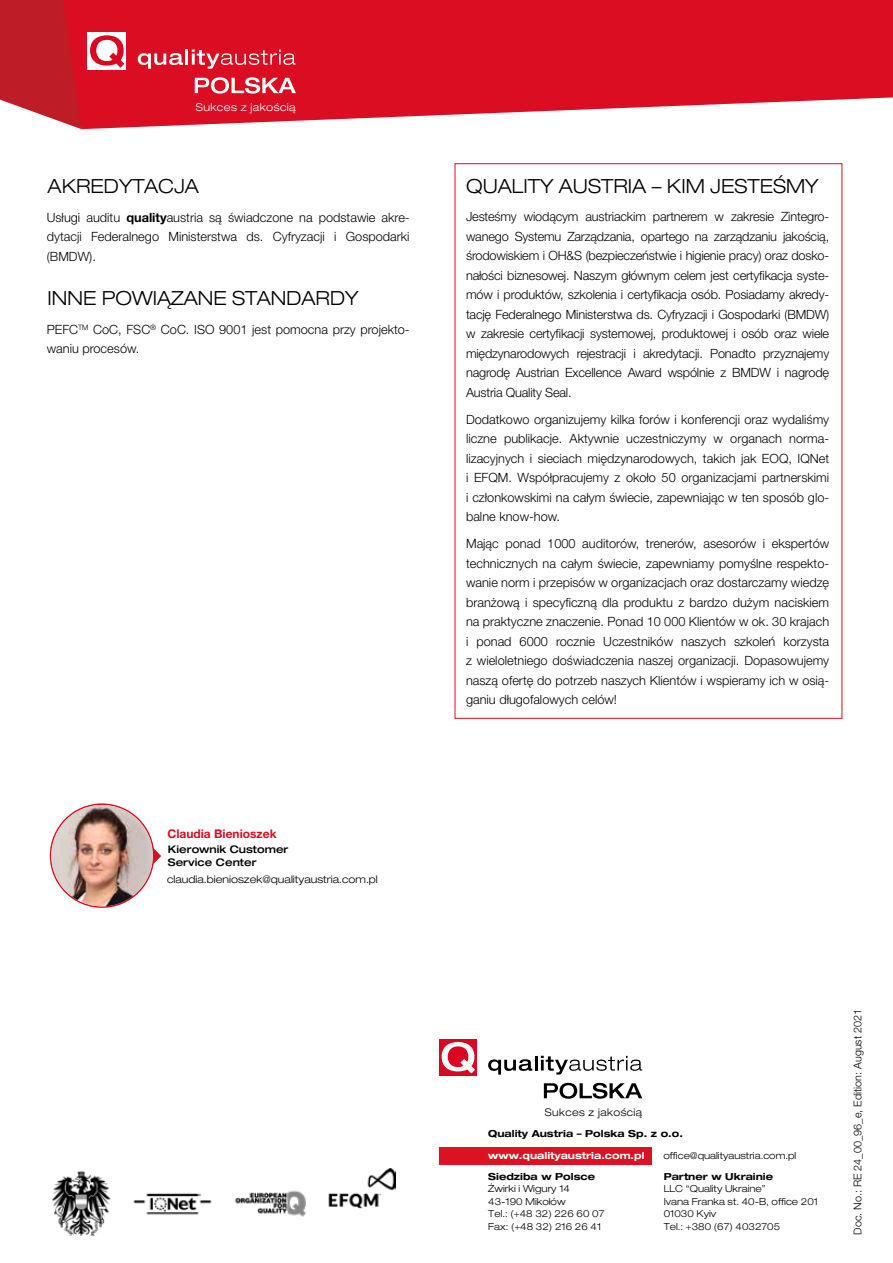
<style>
.page{position:relative;width:893px;height:1263px;background:#fff}
.page>*{position:absolute;margin:0;border:0;box-sizing:border-box;transform-origin:0 0}
.t1{font:300 expanded 19.5px "Helvetica Neue LT Pro";color:#000}
.t2{font:300 12.75px/19.5px "Helvetica Neue LT Pro";color:#000;text-align:justify}
.t3{font:700 12px "Helvetica Neue LT Pro";color:#db0d21}
.t4{font:300 10.8px "Helvetica Neue LT Pro";color:#000}
.t5{font:300 expanded 10.8px "Helvetica Neue LT Pro";letter-spacing:.04em;color:#fff}
.t6{font:300 expanded 10.5px "Helvetica Neue LT Pro";color:#000}
.t7{font:500 expanded 10.5px/12.8px "Helvetica Neue LT Pro";color:#000}
.t8{font:300 expanded 10.5px "Helvetica Neue LT Pro";letter-spacing:.04em;color:#000}
.t9{font:300 expanded 9.75px/12.5px "Helvetica Neue LT Pro";color:#010203}
.t10{font:700 expanded 9.75px "Helvetica Neue LT Pro";color:#010203}
.t11{font:700 expanded 9.75px "Helvetica Neue LT Pro";color:#fff}
.s1{font-weight:700}
</style>
<div class="page">
<svg style="left:0;top:0;width:63px;height:123px;background:#c4323b"></svg>
<svg style="left:63px;top:0;width:830px;height:129px;background:#df2b3e"></svg>
<svg style="left:138px;top:53px;width:45px;height:16px"></svg>
<hr style="left:185px;top:49px;width:3px;height:16px;background:#fff">
<svg style="left:192px;top:49px;width:104px;height:20px;background:#e24151"></svg>
<div style="left:88px;top:32px;width:38px;height:38px;background:#fff"></div>
<svg style="left:90px;top:35px;width:34px;height:33px"></svg>
<svg style="left:195px;top:77px;width:101px;height:17px"></svg>
<img style="left:53px;top:1168px;width:342px;height:67px">
<div style="left:440px;top:1147px;width:212px;height:17px;background:#dc1223"></div>
<svg style="left:488px;top:1056px;width:154px;height:18px"></svg>
<div style="left:439px;top:1039px;width:38px;height:36px;background:#db0720"></div>
<svg style="left:442px;top:1042px;width:33px;height:31px"></svg>
<svg style="left:544px;top:1083px;width:98px;height:16px"></svg>
<svg style="left:153px;top:847px;width:8px;height:18px"></svg>
<img style="left:51px;top:805px;width:102px;height:101px;border-radius:49px">
<p class="t5" style="left:196px;top:101px;width:101px">Sukces z jakością</p>
<h1 class="t1" style="left:48px;top:174px;width:153px">AKREDYTACJA</h1>
<p class="t2" style="left:47px;top:207px;width:364px">Usługi auditu <span class="s1">quality</span>austria są świadczone na podstawie akre&shy;dytacji Federalnego Ministerstwa ds. Cyfryzacji i Gospodarki (BMDW).</p>
<h1 class="t1" style="left:48px;top:286px;width:312px">INNE POWIĄZANE STANDARDY</h1>
<p class="t2" style="left:47px;top:319px;width:364px">PEFC<sup>TM</sup> CoC, FSC<sup>®</sup> CoC. ISO 9001 jest pomocna przy projekto&shy;waniu procesów.</p>
<p class="t3" style="left:168px;top:826px;width:111px">Claudia Bienioszek</p>
<p class="t7" style="left:168px;top:843px;width:122px">Kierownik Customer<br>Service Center</p>
<p class="t6" style="left:167px;top:873px;width:212px">claudia.bienioszek@qualityaustria.com.pl</p>
<h1 class="t1" style="left:466px;top:174px;width:354px">QUALITY AUSTRIA – KIM JESTEŚMY</h1>
<p class="t2" style="left:466px;top:207px;width:365px">Jesteśmy wiodącym austriackim partnerem w zakresie Zintegro&shy;wanego Systemu Zarządzania, opartego na zarządzaniu jakością, środowiskiem i OH&amp;S (bezpieczeństwie i higienie pracy) oraz dosko&shy;nałości biznesowej. Naszym głównym celem jest certyfikacja syste&shy;mów i produktów, szkolenia i certyfikacja osób. Posiadamy akredy&shy;tację Federalnego Ministerstwa ds. Cyfryzacji i Gospodarki (BMDW) w zakresie certyfikacji systemowej, produktowej i osób oraz wiele międzynarodowych rejestracji i akredytacji. Ponadto przyznajemy nagrodę Austrian Excellence Award wspólnie z BMDW i nagrodę Austria Quality Seal.</p>
<p class="t2" style="left:466px;top:409px;width:365px">Dodatkowo organizujemy kilka forów i konferencji oraz wydaliśmy liczne publikacje. Aktywnie uczestniczymy w organach norma&shy;lizacyjnych i sieciach międzynarodowych, takich jak EOQ, IQNet i EFQM. Współpracujemy z około 50 organizacjami partnerskimi i członkowskimi na całym świecie, zapewniając w ten sposób glo&shy;balne know-how.</p>
<p class="t2" style="left:466px;top:534px;width:365px">Mając ponad 1000 auditorów, trenerów, asesorów i ekspertów technicznych na całym świecie, zapewniamy pomyślne respekto&shy;wanie norm i przepisów w organizacjach oraz dostarczamy wiedzę branżową i specyficzną dla produktu z bardzo dużym naciskiem na praktyczne znaczenie. Ponad 10 000 Klientów w ok. 30 krajach i ponad 6000 rocznie Uczestników naszych szkoleń korzysta z wieloletniego doświadczenia naszej organizacji. Dopasowujemy naszą ofertę do potrzeb naszych Klientów i wspieramy ich w osią&shy;ganiu długofalowych celów!</p>
<p class="t8" style="left:545px;top:1106px;width:99px">Sukces z jakością</p>
<p class="t10" style="left:488px;top:1127px;width:196px">Quality Austria – Polska Sp. z o.o.</p>
<p class="t11" style="left:488px;top:1149px;width:158px">www.qualityaustria.com.pl</p>
<p class="t9" style="left:663px;top:1149px;width:135px">office@qualityaustria.com.pl</p>
<p class="t10" style="left:488px;top:1170px;width:108px">Siedziba w Polsce</p>
<p class="t9" style="left:488px;top:1182px;width:118px">Żwirki i Wigury 14<br>43-190 Mikołów<br>Tel.: (+48 32) 226 60 07<br>Fax: (+48 32) 216 26 41</p>
<p class="t10" style="left:664px;top:1170px;width:111px">Partner w Ukrainie</p>
<p class="t9" style="left:664px;top:1182px;width:156px">LLC “Quality Ukraine”<br>Ivana Franka st. 40-B, office 201<br>01030 Kyiv<br>Tel.: +380 (67) 4032705</p>
<p class="t4" style="left:851px;top:1235px;width:227px;rotate:-90deg">Doc. No.: RE 24_00_96_e, Edition: August 2021</p>
</div>
